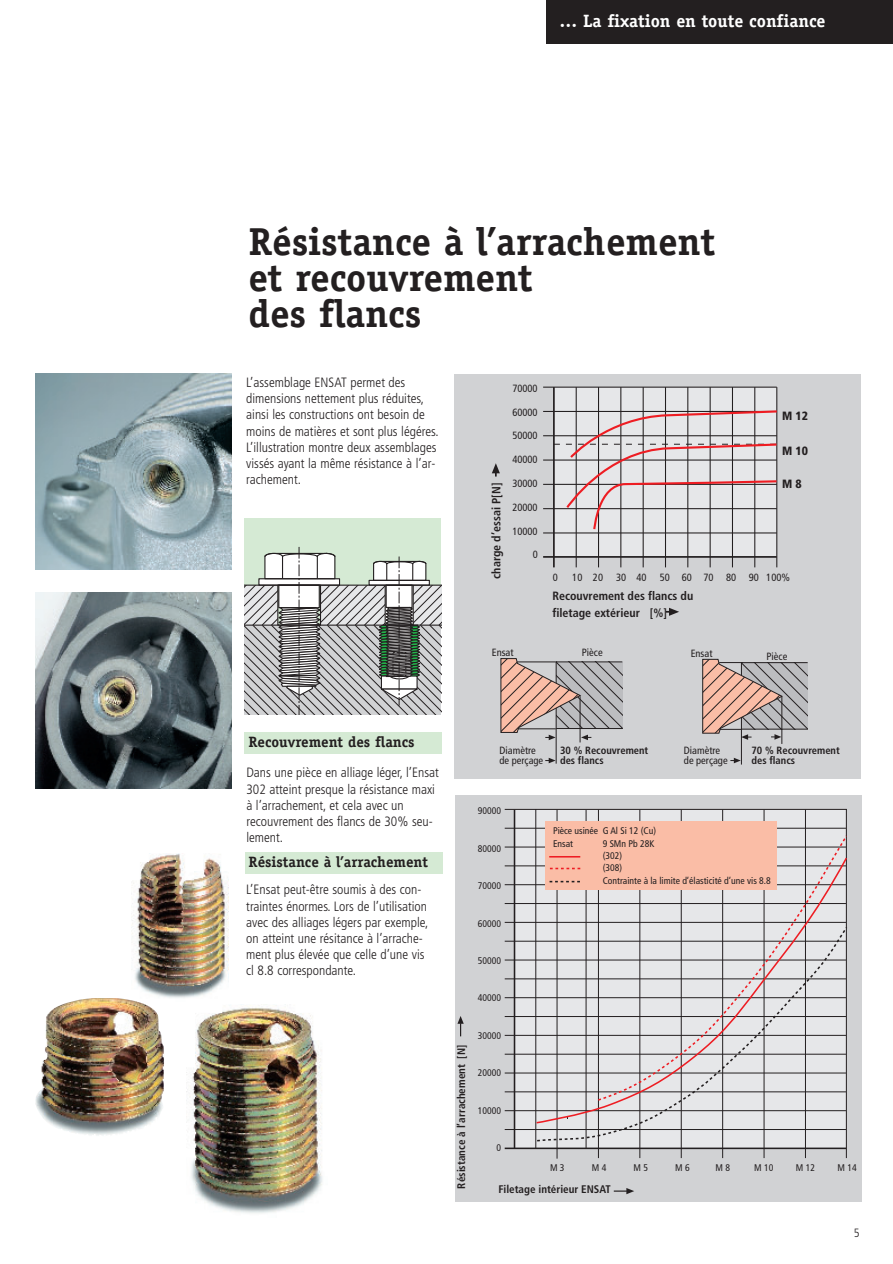
<style>
.page{position:relative;width:893px;height:1264px;background:#fff}
.page>*{position:absolute;margin:0;border:0;box-sizing:border-box;transform-origin:0 0}
.t1{font:700 39px/36px "Officina Serif";color:#231f20}
.t2{font:700 17.85px "Officina Serif";color:#fff}
.t3{font:700 15px "Officina Serif";color:#231f20}
.t4{font:300 condensed 13.5px/16.2px "Frutiger";color:#231f20}
.t5{font:700 condensed 12px/16.5px "Frutiger";color:#231f20}
.t6{font:900 condensed 12px "Frutiger";color:#231f20}
.t7{font:300 condensed 12px "Frutiger";color:#231f20}
.t8{font:700 condensed 11.1px "Frutiger";color:#231f20}
.t9{font:condensed 10.5px/10.5px "Frutiger";color:#231f20}
.t10{font:700 condensed 10.5px/10.5px "Frutiger";color:#231f20}
.t11{font:condensed 9.6px/12.5px "Frutiger";color:#231f20}
</style>
<div class="page">
<img style="left:131px;top:853px;width:97px;height:145px">
<div style="left:546px;top:0;width:346px;height:44px;background:#231f20"></div>
<img style="left:189px;top:1004px;width:134px;height:209px">
<div style="left:245px;top:518px;width:196px;height:196px;background:#d5ead4"></div>
<svg style="left:245px;top:547px;width:196px;height:167px;background:#b1b5b2"></svg>
<div style="left:454px;top:374px;width:406px;height:404px;background:#d1d2d4"></div>
<div style="left:554px;top:387px;width:222px;height:170px;background:#e6e7e9"></div>
<hr style="left:556px;top:662px;width:1px;height:101px;background:#231f20">
<hr style="left:579px;top:696px;width:1px;height:46px;background:#231f20">
<svg style="left:545px;top:758px;width:10px;height:5px"></svg>
<svg style="left:500px;top:658px;width:122px;height:82px"></svg>
<hr style="left:741px;top:662px;width:1px;height:102px;background:#231f20">
<hr style="left:781px;top:697px;width:1px;height:47px;background:#231f20">
<svg style="left:702px;top:658px;width:105px;height:81px"></svg>
<svg style="left:730px;top:758px;width:10px;height:5px"></svg>
<svg style="left:492px;top:463px;width:8px;height:13px"></svg>
<svg style="left:665px;top:607px;width:14px;height:9px"></svg>
<hr style="left:553px;top:387px;width:1px;height:180px;background:#231f20">
<hr style="left:543px;top:386px;width:233px;height:1px;background:#231f20">
<hr style="left:543px;top:411px;width:233px;height:1px;background:#231f20">
<hr style="left:543px;top:435px;width:233px;height:1px;background:#231f20">
<hr style="left:543px;top:459px;width:233px;height:1px;background:#231f20">
<hr style="left:543px;top:484px;width:233px;height:1px;background:#231f20">
<hr style="left:543px;top:508px;width:233px;height:1px;background:#231f20">
<hr style="left:543px;top:532px;width:233px;height:1px;background:#231f20">
<hr style="left:543px;top:556px;width:233px;height:1px;background:#231f20">
<hr style="left:776px;top:387px;width:1px;height:180px;background:#231f20">
<hr style="left:575px;top:387px;width:1px;height:180px;background:#231f20">
<hr style="left:598px;top:387px;width:1px;height:180px;background:#231f20">
<hr style="left:620px;top:387px;width:1px;height:180px;background:#231f20">
<hr style="left:642px;top:387px;width:1px;height:180px;background:#231f20">
<hr style="left:665px;top:387px;width:1px;height:180px;background:#231f20">
<hr style="left:687px;top:387px;width:1px;height:180px;background:#231f20">
<hr style="left:709px;top:387px;width:1px;height:180px;background:#231f20">
<hr style="left:732px;top:387px;width:1px;height:180px;background:#231f20">
<hr style="left:754px;top:387px;width:1px;height:180px;background:#231f20">
<svg style="left:554px;top:409px;width:224px;height:122px"></svg>
<div style="left:455px;top:795px;width:406px;height:406px;background:#d1d2d4"></div>
<div style="left:514px;top:809px;width:332px;height:339px;background:#e6e7e9"></div>
<svg style="left:613px;top:1188px;width:21px;height:6px"></svg>
<hr style="left:504px;top:809px;width:342px;height:1px;background:#231f20">
<svg style="left:457px;top:1016px;width:6px;height:20px"></svg>
<hr style="left:556px;top:809px;width:1px;height:349px;background:#231f20">
<hr style="left:598px;top:809px;width:1px;height:349px;background:#231f20">
<hr style="left:639px;top:809px;width:1px;height:349px;background:#231f20">
<hr style="left:680px;top:809px;width:1px;height:349px;background:#231f20">
<hr style="left:722px;top:809px;width:1px;height:349px;background:#231f20">
<hr style="left:763px;top:809px;width:1px;height:349px;background:#231f20">
<hr style="left:805px;top:809px;width:1px;height:349px;background:#231f20">
<hr style="left:845px;top:809px;width:1px;height:349px;background:#231f20">
<hr style="left:504px;top:865px;width:341px;height:1px;background:#231f20">
<hr style="left:504px;top:903px;width:341px;height:1px;background:#231f20">
<hr style="left:504px;top:978px;width:341px;height:1px;background:#231f20">
<hr style="left:504px;top:1016px;width:341px;height:1px;background:#231f20">
<hr style="left:504px;top:1053px;width:341px;height:1px;background:#231f20">
<hr style="left:504px;top:1091px;width:341px;height:1px;background:#231f20">
<hr style="left:504px;top:1147px;width:342px;height:2px;background:#231f20">
<hr style="left:513px;top:809px;width:2px;height:339px;background:#231f20">
<hr style="left:504px;top:827px;width:341px;height:1px;background:#231f20">
<hr style="left:504px;top:846px;width:341px;height:1px;background:#231f20">
<hr style="left:504px;top:1129px;width:341px;height:1px;background:#231f20">
<hr style="left:504px;top:884px;width:341px;height:1px;background:#231f20">
<hr style="left:504px;top:922px;width:341px;height:1px;background:#231f20">
<hr style="left:504px;top:940px;width:341px;height:1px;background:#231f20">
<hr style="left:504px;top:959px;width:341px;height:1px;background:#231f20">
<hr style="left:504px;top:997px;width:341px;height:1px;background:#231f20">
<hr style="left:504px;top:1034px;width:341px;height:1px;background:#231f20">
<hr style="left:504px;top:1072px;width:341px;height:1px;background:#231f20">
<hr style="left:504px;top:1110px;width:341px;height:1px;background:#231f20">
<hr style="left:535px;top:809px;width:1px;height:339px;background:#231f20">
<hr style="left:585px;top:810px;width:1px;height:337px;background:#231f20">
<svg style="left:535px;top:856px;width:312px;height:69px"></svg>
<svg style="left:535px;top:925px;width:312px;height:217px"></svg>
<div style="left:545px;top:821px;width:231px;height:68px;background:#fabda6"></div>
<hr style="left:549px;top:856px;width:31px;height:1px;background:#ee1d23">
<svg style="left:550px;top:867px;width:31px;height:2px"></svg>
<svg style="left:549px;top:880px;width:31px;height:2px"></svg>
<div style="left:245px;top:732px;width:197px;height:22px;background:#d5ead4"></div>
<div style="left:245px;top:852px;width:197px;height:21px;background:#d5ead4"></div>
<img style="left:36px;top:374px;width:195px;height:195px">
<img style="left:36px;top:592px;width:195px;height:196px">
<img style="left:35px;top:998px;width:129px;height:138px">
<h2 class="t2" style="left:559px;top:14px;width:268px">… La fixation en toute confiance</h2>
<h1 class="t1" style="left:248px;top:227px;width:468px">Résistance à l’arrachement et recouvrement<br>des flancs</h1>
<p class="t4" style="left:246px;top:375px;width:194px">L’assemblage ENSAT permet des dimensions nettement plus réduites, ainsi les constructions ont besoin de moins de matières et sont plus légéres.<br>L’illustration montre deux assemblages vissés ayant la même résistance à l’ar&shy;rachement.</p>
<p class="t5" style="left:489px;top:578px;width:97px;rotate:-90deg">charge d’essai P[N]</p>
<p class="t9" style="left:512px;top:384px;width:27px">70000</p>
<p class="t9" style="left:512px;top:407px;width:27px">60000</p>
<p class="t9" style="left:512px;top:431px;width:27px">50000</p>
<p class="t9" style="left:512px;top:455px;width:27px">40000</p>
<p class="t9" style="left:512px;top:479px;width:27px">30000</p>
<p class="t9" style="left:512px;top:503px;width:27px">20000</p>
<p class="t9" style="left:512px;top:526px;width:27px">10000</p>
<p class="t9" style="left:533px;top:550px;width:7px">0</p>
<p class="t9" style="left:492px;top:648px;width:23px">Ensat</p>
<p class="t6" style="left:782px;top:411px;width:27px">M 12</p>
<p class="t6" style="left:782px;top:445px;width:27px">M 10</p>
<p class="t6" style="left:782px;top:479px;width:21px">M 8</p>
<p class="t9" style="left:616px;top:572px;width:12px">30</p>
<p class="t9" style="left:766px;top:573px;width:25px">100%</p>
<p class="t5" style="left:552px;top:588px;width:142px">Recouvrement des flancs du filetage extérieur [%]</p>
<p class="t9" style="left:552px;top:572px;width:7px">0</p>
<p class="t9" style="left:572px;top:572px;width:32px">10 20</p>
<p class="t9" style="left:636px;top:572px;width:12px">40</p>
<p class="t9" style="left:659px;top:572px;width:100px">50 60 70 80 90</p>
<p class="t9" style="left:582px;top:648px;width:22px">Pièce</p>
<p class="t9" style="left:690px;top:648px;width:23px">Ensat</p>
<p class="t9" style="left:766px;top:652px;width:22px">Pièce</p>
<p class="t3" style="left:248px;top:736px;width:168px">Recouvrement des flancs</p>
<p class="t4" style="left:246px;top:765px;width:194px">Dans une pièce en alliage léger, l’Ensat<br>302 atteint presque la résistance maxi à l’arrachement, et cela avec un recouvrement des flancs de 30% seu&shy;lement.</p>
<p class="t3" style="left:248px;top:856px;width:181px">Résistance à l’arrachement</p>
<p class="t4" style="left:246px;top:882px;width:184px">L’Ensat peut-être soumis à des con&shy;traintes énormes. Lors de l’utilisation avec des alliages légers par exemple, on atteint une résitance à l’arrache&shy;ment plus élevée que celle d’une vis cl 8.8 correspondante.</p>
<p class="t9" style="left:499px;top:745px;width:45px">Diamètre de perçage</p>
<p class="t10" style="left:560px;top:745px;width:90px">30 % Recouvrement des flancs</p>
<p class="t9" style="left:684px;top:745px;width:45px">Diamètre de perçage</p>
<p class="t10" style="left:751px;top:745px;width:90px">70 % Recouvrement des flancs</p>
<p class="t8" style="left:456px;top:1188px;width:145px;rotate:-90deg">Résistance à l’arrachement [N]</p>
<p class="t11" style="left:478px;top:805px;width:25px">90000</p>
<p class="t11" style="left:478px;top:842px;width:25px">80000</p>
<p class="t11" style="left:478px;top:880px;width:25px">70000</p>
<p class="t11" style="left:478px;top:917px;width:25px">60000</p>
<p class="t11" style="left:478px;top:955px;width:25px">50000</p>
<p class="t11" style="left:478px;top:992px;width:25px">40000</p>
<p class="t11" style="left:478px;top:1029px;width:25px">30000</p>
<p class="t11" style="left:478px;top:1067px;width:25px">20000</p>
<p class="t11" style="left:478px;top:1104px;width:25px">10000</p>
<p class="t11" style="left:496px;top:1142px;width:6px">0</p>
<p class="t11" style="left:553px;top:825px;width:104px">Pièce usinée G Al Si 12 (Cu)<br>Ensat</p>
<p class="t11" style="left:602px;top:837px;width:170px">9 SMn Pb 28K<br>(302)<br>(308)<br>Contrainte à la limite d’élasticité d’une vis 8.8</p>
<p class="t11" style="left:550px;top:1161px;width:16px">M 3</p>
<p class="t11" style="left:592px;top:1161px;width:16px">M 4</p>
<p class="t11" style="left:633px;top:1161px;width:16px">M 5</p>
<p class="t11" style="left:675px;top:1161px;width:16px">M 6</p>
<p class="t11" style="left:715px;top:1161px;width:16px">M 8</p>
<p class="t11" style="left:754px;top:1161px;width:21px">M 10</p>
<p class="t11" style="left:795px;top:1161px;width:21px">M 12</p>
<p class="t11" style="left:837px;top:1161px;width:21px">M 14</p>
<p class="t8" style="left:498px;top:1184px;width:114px">Filetage intérieur ENSAT</p>
<p class="t7" style="left:853px;top:1227px;width:7px">5</p>
</div>
